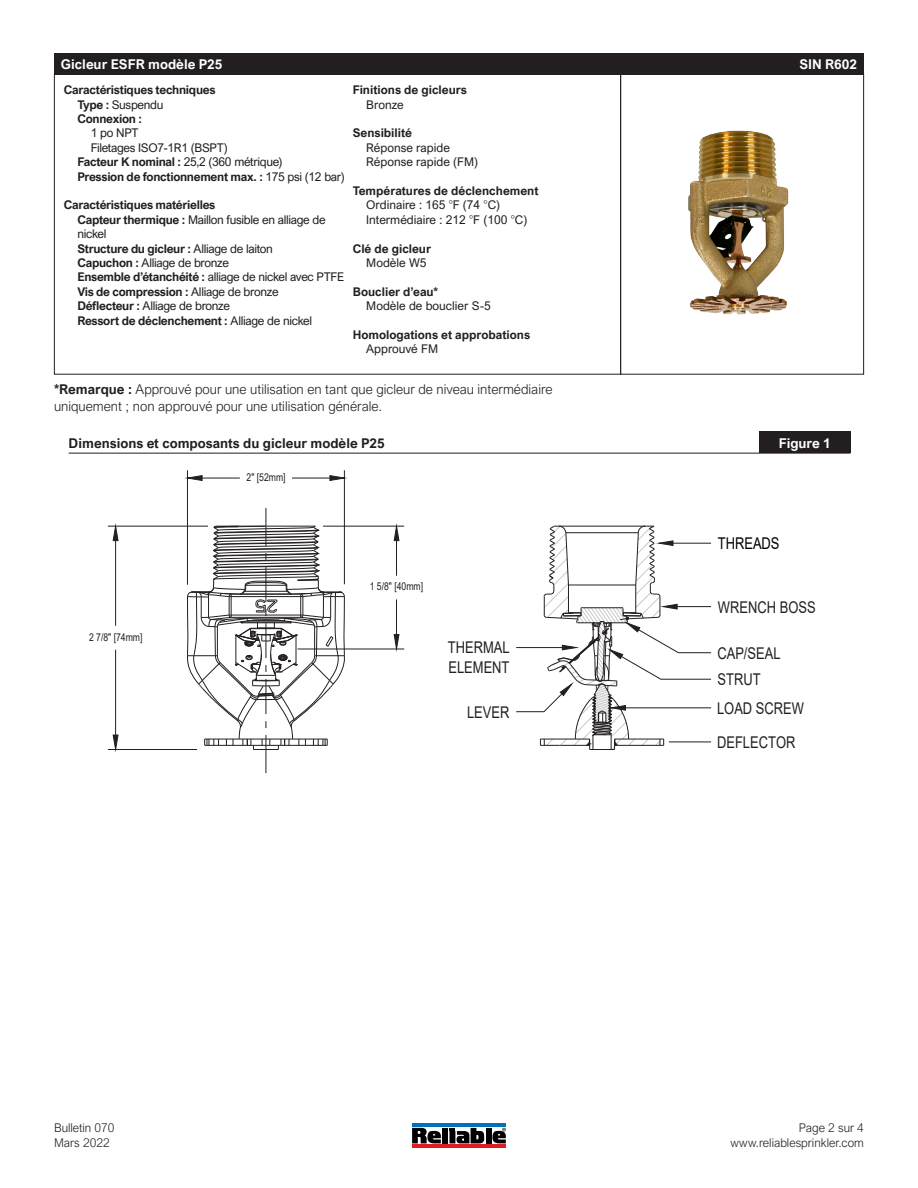
<style>
.page{position:relative;width:918px;height:1188px;background:#fff}
.page>*{position:absolute;margin:0;border:0;box-sizing:border-box;transform-origin:0 0}
.t1{font:16.2px/19.2px "Arial";color:#231f20;scale:.8 1}
.t2{font:16.2px "Arial";color:#000;scale:.8 1}
.t3{font:300 13.5px/16.2px "Arial Nova";color:#231f20}
.t4{font:700 13.5px "Arial Nova";color:#231f20}
.t5{font:700 13.5px "Arial Nova";color:#fff}
.t6{font:12px/14.4px "Arial Nova";letter-spacing:-.025em;color:#231f20}
.t7{font:700 12px "Arial Nova";letter-spacing:-.025em;color:#231f20}
.t8{font:12px "Arial Nova";color:#231f20}
.t9{font:700 12px "Arial Nova";color:#231f20}
.t10{font:300 12px "Arial Nova";color:#231f20}
.t11{font:10.8px "Arial";color:#231f20;scale:.8 1}
.s1{font-weight:700}
.s2{font-weight:400}
.s3{font-weight:300}
</style>
<div class="page">
<hr style="left:69px;top:453px;width:782px;height:1px;background:#231f20">
<hr style="left:187px;top:470px;width:1px;height:115px;background:#231f20">
<hr style="left:344px;top:470px;width:1px;height:114px;background:#231f20">
<hr style="left:202px;top:478px;width:38px;height:1px;background:#231f20">
<hr style="left:292px;top:478px;width:38px;height:1px;background:#231f20">
<svg style="left:188px;top:475px;width:15px;height:6px"></svg>
<svg style="left:329px;top:475px;width:16px;height:6px"></svg>
<hr style="left:108px;top:526px;width:100px;height:1px;background:#231f20">
<hr style="left:108px;top:749px;width:89px;height:1px;background:#231f20">
<hr style="left:115px;top:541px;width:1px;height:85px;background:#231f20">
<hr style="left:115px;top:650px;width:1px;height:85px;background:#231f20">
<svg style="left:112px;top:525px;width:7px;height:16px"></svg>
<svg style="left:112px;top:734px;width:7px;height:15px"></svg>
<svg style="left:516px;top:525px;width:196px;height:225px"></svg>
<hr style="left:266px;top:508px;width:1px;height:38px;background:#231f20">
<hr style="left:266px;top:735px;width:1px;height:38px;background:#231f20">
<svg style="left:187px;top:525px;width:158px;height:225px"></svg>
<hr style="left:323px;top:526px;width:81px;height:1px;background:#231f20">
<hr style="left:298px;top:649px;width:106px;height:1px;background:#231f20">
<hr style="left:396px;top:541px;width:1px;height:35px;background:#231f20">
<hr style="left:396px;top:599px;width:1px;height:36px;background:#231f20">
<svg style="left:393px;top:525px;width:7px;height:16px"></svg>
<svg style="left:393px;top:634px;width:7px;height:16px"></svg>
<div style="left:759px;top:432px;width:91px;height:21px;background:#231f20"></div>
<div style="left:54px;top:53px;width:810px;height:21px;background:#231f20"></div>
<svg style="left:412px;top:1128px;width:29px;height:15px"></svg>
<div style="left:442px;top:1128px;width:6px;height:15px;background:#000"></div>
<div style="left:486px;top:1128px;width:5px;height:15px;background:#000"></div>
<svg style="left:449px;top:1128px;width:35px;height:16px"></svg>
<svg style="left:492px;top:1128px;width:14px;height:15px"></svg>
<hr style="left:412px;top:1144px;width:94px;height:4px;background:#e11b23">
<hr style="left:412px;top:1124px;width:94px;height:3px;background:#0072bc">
<img style="left:621px;top:92px;width:243px;height:281px">
<p class="t5" style="left:61px;top:56px;width:163px">Gicleur ESFR modèle P25</p>
<p class="t5" style="left:799px;top:56px;width:59px">SIN R602</p>
<p class="t7" style="left:64px;top:83px;width:153px">Caractéristiques techniques</p>
<p class="t6" style="left:77px;top:97px;width:87px"><span class="s1">Type :</span> Suspendu</p>
<p class="t7" style="left:77px;top:112px;width:66px">Connexion :</p>
<p class="t6" style="left:91px;top:126px;width:49px">1 po NPT</p>
<p class="t6" style="left:91px;top:140px;width:138px">Filetages ISO7-1R1 (BSPT)</p>
<p class="t6" style="left:77px;top:155px;width:207px"><span class="s1">Facteur K nominal :</span> 25,2 (360 métrique)</p>
<p class="t7" style="left:77px;top:169px;width:269px">Pression de fonctionnement max. : <span class="s2">175 psi (12 bar)</span></p>
<p class="t7" style="left:64px;top:198px;width:153px">Caractéristiques matérielles</p>
<p class="t6" style="left:77px;top:212px;width:250px"><span class="s1">Capteur thermique :</span> Maillon fusible en alliage de nickel</p>
<p class="t7" style="left:77px;top:241px;width:197px">Structure du gicleur : <span class="s2">Alliage de laiton</span></p>
<p class="t6" style="left:77px;top:256px;width:153px"><span class="s1">Capuchon :</span> Alliage de bronze</p>
<p class="t6" style="left:77px;top:270px;width:268px"><span class="s1">Ensemble d’étanchéité :</span> alliage de nickel avec PTFE</p>
<p class="t7" style="left:77px;top:285px;width:203px">Vis de compression : <span class="s2">Alliage de bronze</span></p>
<p class="t6" style="left:77px;top:299px;width:154px"><span class="s1">Déflecteur :</span> Alliage de bronze</p>
<p class="t7" style="left:77px;top:313px;width:236px">Ressort de déclenchement : <span class="s2">Alliage de nickel</span></p>
<p class="t9" style="left:353px;top:83px;width:116px">Finitions de gicleurs</p>
<p class="t6" style="left:366px;top:97px;width:39px">Bronze</p>
<p class="t9" style="left:353px;top:126px;width:61px">Sensibilité</p>
<p class="t8" style="left:366px;top:141px;width:85px">Réponse rapide</p>
<p class="t8" style="left:366px;top:155px;width:113px">Réponse rapide (FM)</p>
<p class="t9" style="left:353px;top:184px;width:187px">Températures de déclenchement</p>
<p class="t8" style="left:366px;top:198px;width:136px">Ordinaire : 165 <span class="s3">°</span>F (74 <span class="s3">°</span>C)</p>
<p class="t8" style="left:366px;top:213px;width:163px">Intermédiaire : 212 <span class="s3">°</span>F (100 <span class="s3">°</span>C)</p>
<p class="t9" style="left:353px;top:241px;width:80px">Clé de gicleur</p>
<p class="t8" style="left:366px;top:256px;width:62px">Modèle W5</p>
<p class="t9" style="left:353px;top:285px;width:87px">Bouclier d’eau*</p>
<p class="t8" style="left:366px;top:299px;width:126px">Modèle de bouclier S-5</p>
<p class="t9" style="left:353px;top:328px;width:179px">Homologations et approbations</p>
<p class="t8" style="left:366px;top:342px;width:73px">Approuvé FM</p>
<p class="t3" style="left:54px;top:381px;width:500px"><span class="s1">*Remarque :</span> Approuvé pour une utilisation en tant que gicleur de niveau intermédiaire uniquement ; non approuvé pour une utilisation générale.</p>
<p class="t4" style="left:69px;top:435px;width:318px">Dimensions et composants du gicleur modèle P25</p>
<p class="t11" style="left:247px;top:470px;width:50px">2" [52mm]</p>
<p class="t11" style="left:89px;top:629px;width:68px">2 7/8" [74mm]</p>
<p class="t11" style="left:370px;top:579px;width:68px">1 5/8" [40mm]</p>
<p class="t1" style="left:448px;top:638px;width:79px">THERMAL<br>ELEMENT</p>
<p class="t1" style="left:467px;top:702px;width:54px">LEVER</p>
<p class="t10" style="left:54px;top:1121px;width:62px">Bulletin 070</p>
<p class="t10" style="left:54px;top:1136px;width:57px">Mars 2022</p>
<p class="t5" style="left:779px;top:435px;width:53px">Figure 1</p>
<p class="t2" style="left:718px;top:532px;width:79px">THREADS</p>
<p class="t1" style="left:718px;top:597px;width:124px">WRENCH BOSS</p>
<p class="t1" style="left:717px;top:639px;width:81px;line-height:26.7px">CAP/SEAL<br>STRUT</p>
<p class="t1" style="left:717px;top:698px;width:110px">LOAD SCREW</p>
<p class="t1" style="left:717px;top:733px;width:99px">DEFLECTOR</p>
<p class="t10" style="left:799px;top:1121px;width:67px">Page 2 sur 4</p>
<p class="t10" style="left:731px;top:1136px;width:135px">www.reliablesprinkler.com</p>
</div>
